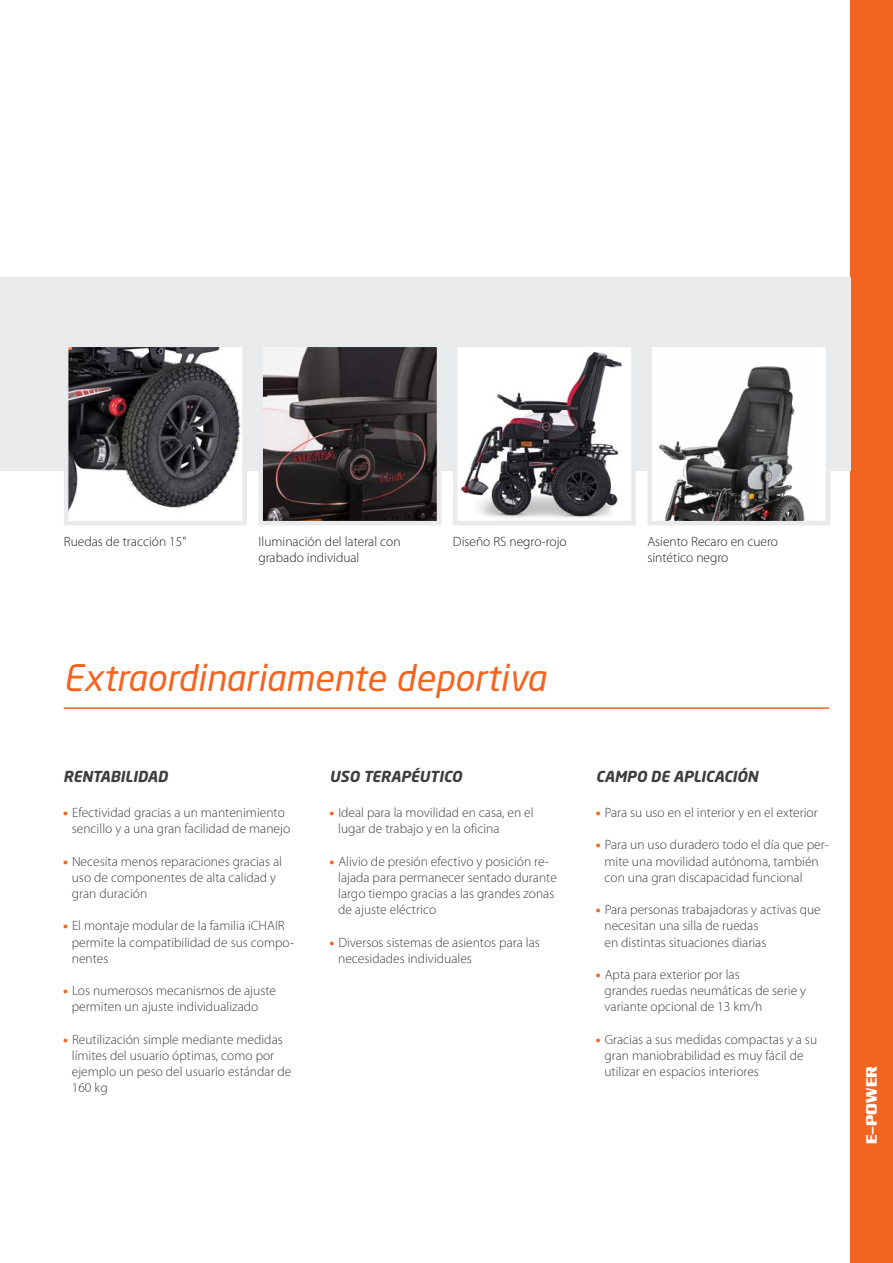
<style>
.page{position:relative;width:893px;height:1263px;background:#fff}
.page>*{position:absolute;margin:0;border:0;box-sizing:border-box;transform-origin:0 0}
.t1{font:italic 36px "Neo Sans Std";color:#f36421}
.t2{font:italic 700 15px "Neo Sans Std";color:#3e3e3f}
.t3{font:700 15px "Enter Sansman";color:#fff}
.t4{font:300 13.5px/16.2px "Myriad Pro";color:#3e3e3f}
.t5{font:300 13.5px/16.2px "Myriad Pro";color:#231f20}
.s1{font-weight:900;color:#f36421}
</style>
<div class="page">
<div style="left:850px;top:0;width:43px;height:1263px;background:#f36421"></div>
<div style="left:0;top:277px;width:850px;height:194px;background:#e9eaeb"></div>
<hr style="left:64px;top:707px;width:765px;height:2px;background:#f36421">
<img style="left:458px;top:348px;width:173px;height:170px">
<div style="left:453px;top:343px;width:183px;height:182px;border:4px solid #e9eaeb"></div>
<div style="left:650px;top:345px;width:178px;height:178px;background:#fff"></div>
<img style="left:658px;top:366px;width:147px;height:154px">
<div style="left:647px;top:343px;width:183px;height:182px;border:4px solid #e9eaeb"></div>
<img style="left:69px;top:348px;width:173px;height:162px">
<div style="left:64px;top:343px;width:183px;height:182px;border:4px solid #e9eaeb"></div>
<img style="left:263px;top:348px;width:173px;height:172px">
<div style="left:258px;top:343px;width:183px;height:182px;border:4px solid #e9eaeb"></div>
<p class="t5" style="left:64px;top:533px;width:124px">Ruedas de tracción 15"</p>
<p class="t5" style="left:258px;top:533px;width:144px">Iluminación del lateral con grabado individual</p>
<p class="t5" style="left:453px;top:533px;width:115px">Diseño RS negro-rojo</p>
<p class="t5" style="left:647px;top:533px;width:132px">Asiento Recaro en cuero sintético negro</p>
<h1 class="t1" style="left:63px;top:656px;width:484px">Extraordinariamente deportiva</h1>
<p class="t2" style="left:63px;top:767px;width:106px">RENTABILIDAD</p>
<p class="t2" style="left:330px;top:767px;width:134px">USO TERAPÉUTICO</p>
<p class="t2" style="left:596px;top:767px;width:164px">CAMPO DE APLICACIÓN</p>
<p class="t4" style="left:72px;top:805px;width:220px;text-indent:-9px"><span class="s1">•</span> Efectividad gracias a un mantenimiento sencillo y a una gran facilidad de manejo</p>
<p class="t4" style="left:72px;top:853px;width:212px;text-indent:-9px"><span class="s1">•</span> Necesita menos reparaciones gracias al uso de componentes de alta calidad y gran duración</p>
<p class="t4" style="left:72px;top:918px;width:224px;text-indent:-9px"><span class="s1">•</span> El montaje modular de la familia iCHAIR permite la compatibilidad de sus compo&shy;nentes</p>
<p class="t4" style="left:72px;top:983px;width:206px;text-indent:-9px"><span class="s1">•</span> Los numerosos mecanismos de ajuste permiten un ajuste individualizado</p>
<p class="t4" style="left:72px;top:1031px;width:221px;text-indent:-9px"><span class="s1">•</span> Reutilización simple mediante medidas límites del usuario óptimas, como por ejemplo un peso del usuario estándar de<br>160 kg</p>
<p class="t4" style="left:338px;top:805px;width:197px;text-indent:-9px"><span class="s1">•</span> Ideal para la movilidad en casa, en el lugar de trabajo y en la oficina</p>
<p class="t4" style="left:338px;top:853px;width:220px;text-indent:-9px"><span class="s1">•</span> Alivio de presión efectivo y posición re&shy;lajada para permanecer sentado durante largo tiempo gracias a las grandes zonas de ajuste eléctrico</p>
<p class="t4" style="left:338px;top:934px;width:203px;text-indent:-9px"><span class="s1">•</span> Diversos sistemas de asientos para las necesidades individuales</p>
<p class="t4" style="left:596px;top:805px;width:223px"><span class="s1">•</span> Para su uso en el interior y en el exterior</p>
<p class="t4" style="left:604px;top:837px;width:226px;text-indent:-9px"><span class="s1">•</span> Para un uso duradero todo el día que per&shy;mite una movilidad autónoma, también con una gran discapacidad funcional</p>
<p class="t4" style="left:604px;top:902px;width:218px;text-indent:-9px"><span class="s1">•</span> Para personas trabajadoras y activas que necesitan una silla de ruedas<br>en distintas situaciones diarias</p>
<p class="t4" style="left:604px;top:967px;width:203px;text-indent:-9px"><span class="s1">•</span> Apta para exterior por las<br>grandes ruedas neumáticas de serie y variante opcional de 13 km/h</p>
<p class="t4" style="left:604px;top:1031px;width:214px;text-indent:-9px"><span class="s1">•</span> Gracias a sus medidas compactas y a su gran maniobrabilidad es muy fácil de utilizar en espacios interiores</p>
<p class="t3" style="left:863px;top:1144px;width:80px;rotate:-90deg">E-POWER</p>
</div>
